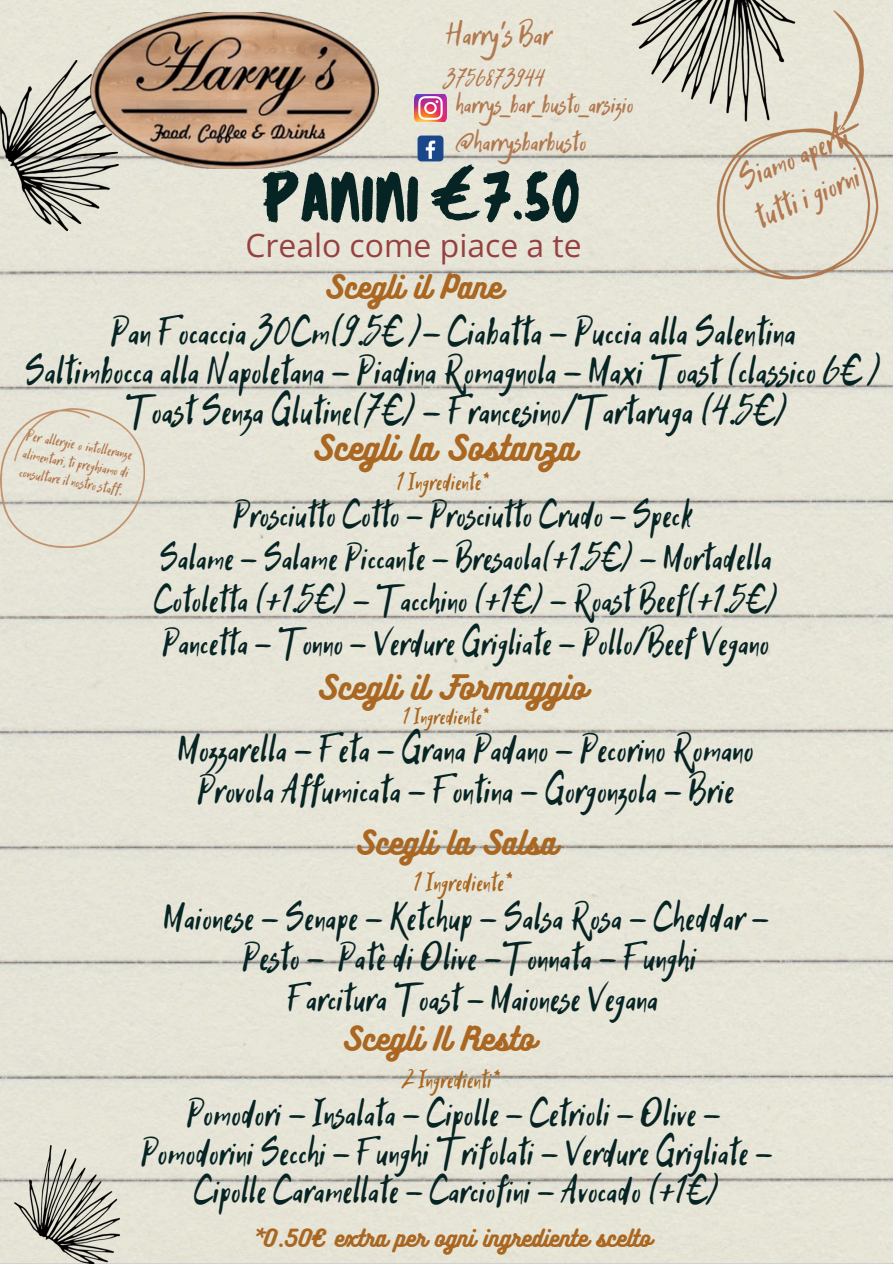
<style>
.page{position:relative;width:894px;height:1264px;background:#fff}
.page>*{position:absolute;margin:0;border:0;box-sizing:border-box;transform-origin:0 0}
.t1{font:66.75px "TC October Regular";color:#062424}
.t2{font:41.4px/39.3px "Hitch Hike";color:#062424;text-align:center}
.t3{font:40.8px/40.7px "Hitch Hike";color:#062424;text-align:center}
.t4{font:39.75px/40.5px "Hitch Hike";letter-spacing:.005em;color:#062424;text-align:center}
.t5{font:39.6px/38.5px "Hitch Hike";color:#062424;text-align:center}
.t6{font:38.7px/42.5px "Hitch Hike";color:#062424;text-align:center}
.t7{font:35.7px/41.7px "Hitch Hike";color:#b27950}
.t8{font:33.3px "Hitch Hike";color:#b27950}
.t9{font:31.95px "Open Sans";color:#954141}
.t10{font:31.35px "Bukhari Script";color:#a96722}
.t11{font:30.3px "Bukhari Script";color:#a96722}
.t12{font:29.7px "Bukhari Script";color:#a96722}
.t13{font:28.95px "Bukhari Script";color:#a96722}
.t14{font:28.8px "Hitch Hike";color:#b27950}
.t15{font:27.6px "Hitch Hike";color:#b27950}
.t16{font:27.15px "Hitch Hike";color:#a96722}
.t17{font:26.25px "Hitch Hike";color:#a96722}
.t18{font:25.35px "Hitch Hike";color:#a96722}
.t19{font:23.85px "Hitch Hike";color:#b27950}
.t20{font:23.55px "Hitch Hike";color:#a96722}
.t21{font:21.45px "Bukhari Script";color:#a96722}
.t22{font:16.2px "Hitch Hike";color:#b27950}
</style>
<div class="page">
<div style="left:0;top:0;width:892px;height:1262px;background:#e6e5d7"></div>
<img style="left:0;top:61px;width:119px;height:170px">
<img style="left:14px;top:1145px;width:106px;height:118px">
<img style="left:0;top:409px;width:144px;height:138px">
<img style="left:410px;top:128px;width:40px;height:41px">
<img style="left:624px;top:0;width:261px;height:286px">
<img style="left:415px;top:94px;width:31px;height:27px">
<img style="left:90px;top:13px;width:288px;height:156px">
<p class="t8" style="left:446px;top:14px;width:107px">Harry's Bar</p>
<p class="t19" style="left:444px;top:64px;width:102px">3756873944</p>
<h3 class="t15" style="left:455px;top:87px;width:179px">harrys_bar_busto_arsizio</h3>
<p class="t1" style="left:260px;top:146px;width:321px">PANINI€7.50</p>
<h6 class="t9" style="left:245px;top:223px;width:338px">Crealo come piace a te</h6>
<p class="t14" style="left:455px;top:124px;width:132px">@harrysbarbusto</p>
<h3 class="t7" style="left:732px;top:163px;width:118px;rotate:-23deg">Siamo aperti tut i i giorni</h3>
<p class="t13" style="left:325px;top:268px;width:178px">Scegli il Pane</p>
<h4 class="t2" style="left:25px;top:315px;width:857px">Pan Focaccia 30Cm(9.5€ )- Ciabatta - Puccia alla Salentina<br>Saltimbocca alla Napoletana - Piadina Romagnola - Maxi Toast (classico 6€ )<br>Toast Senza Glutine(7€) - Francesino/Tartaruga (4.5€)</h4>
<p class="t10" style="left:313px;top:427px;width:264px">Scegli la Sostanza</p>
<h1 class="t6" style="left:153px;top:496px;width:626px">Prosciutto Cotto - Prosciutto Crudo - Speck<br>Salame - Salame Piccante - Bresaola(+1.5€) - Mortadella Cotoletta (+1.5€) - Tacchino (+1€) - Roast Beef(+1.5€)<br>Pancetta - Tonno - Verdure Grigliate - Pollo/Beef Vegano</h1>
<h4 class="t11" style="left:318px;top:667px;width:270px">Scegli il Formaggio</h4>
<h4 class="t3" style="left:177px;top:731px;width:578px">Mozzarella - Feta - Grana Padano - Pecorino Romano<br>Provola Affumicata - Fontina - Gorgonzola - Brie</h4>
<p class="t12" style="left:356px;top:823px;width:202px">Scegli la Salsa</p>
<p class="t4" style="left:163px;top:900px;width:607px">Maionese - Senape - Ketchup - Salsa Rosa - Cheddar -<br>Pesto - Patè di Olive -Tonnata - Funghi<br>Farcitura Toast - Maionese Vegana</p>
<p class="t22" style="left:28px;top:425px;width:109px;rotate:10deg">Per allergie o intolleranze</p>
<p class="t22" style="left:21px;top:462px;width:106px;rotate:10deg">consultare il nostro staff.</p>
<p class="t22" style="left:25px;top:444px;width:109px;rotate:10deg">alimentari, ti preghiamo di</p>
<h2 class="t18" style="left:397px;top:466px;width:93px">1 Ingrediente*</h2>
<h6 class="t20" style="left:403px;top:702px;width:86px">1 Ingrediente*</h6>
<h4 class="t16" style="left:413px;top:865px;width:99px">1 Ingrediente*</h4>
<h5 class="t12" style="left:342px;top:1018px;width:194px">Scegli Il Resto</h5>
<h2 class="t17" style="left:403px;top:1063px;width:97px">2 Ingredienti*</h2>
<h5 class="t5" style="left:140px;top:1097px;width:633px">Pomodori - Insalata - Cipolle - Cetrioli - Olive -<br>Pomodorini Secchi - Funghi Trifolati - Verdure Grigliate -<br>Cipolle Caramellate - Carciofini - Avocado (+1€)</h5>
<h4 class="t21" style="left:253px;top:1223px;width:399px">*0.50€ extra per ogni ingrediente scelto</h4>
</div>
